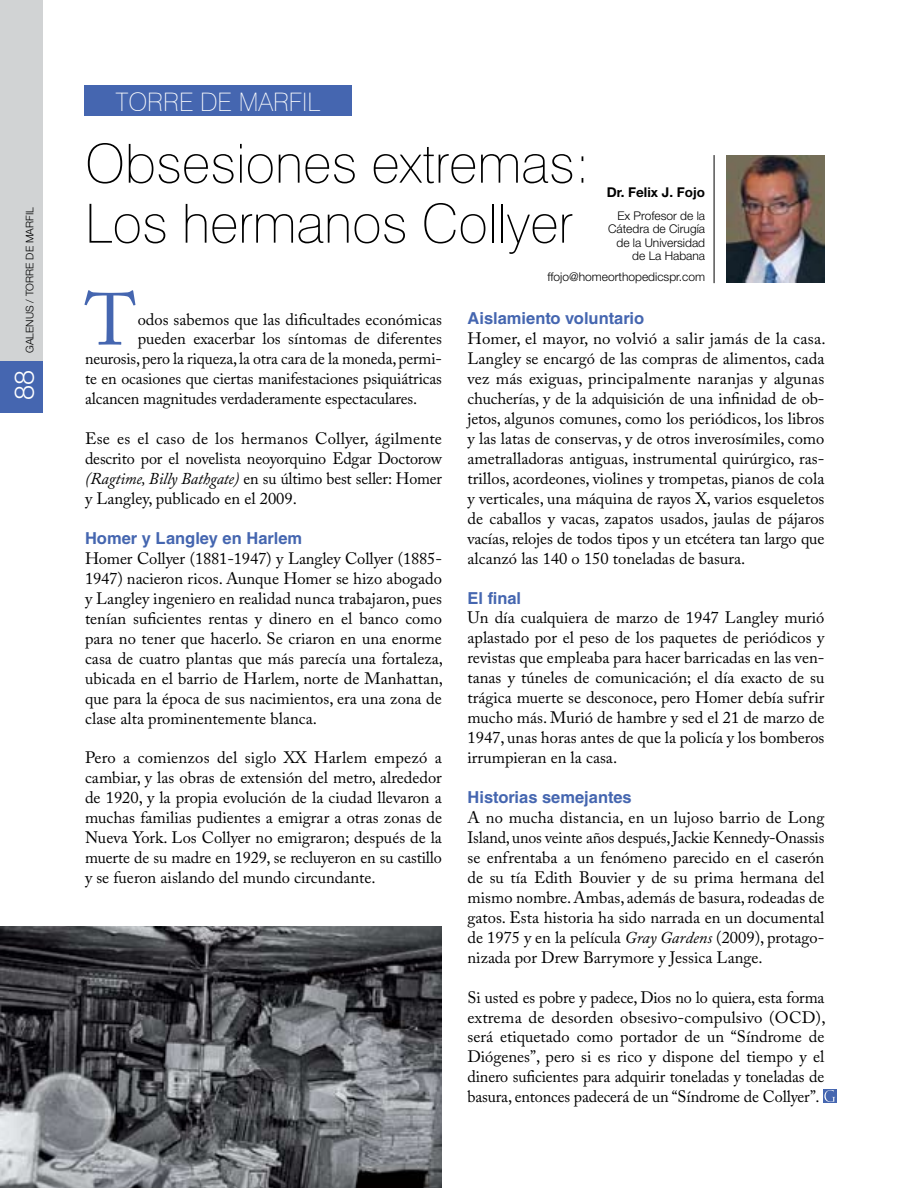
<style>
.page{position:relative;width:918px;height:1188px;background:#fff}
.page>*{position:absolute;margin:0;border:0;box-sizing:border-box;transform-origin:0 0}
.t1{font:72.9px "Adobe Caslon Pro";color:#4566b0}
.t2{font:100 54px/60px "Swiss 721 BT";color:#000}
.t3{font:300 27px "Helvetica Neue";color:#fff}
.t4{font:100 25.5px "Swiss 721 BT";color:#fff}
.t5{font:16.5px/20px "Adobe Caslon Pro";color:#000;text-align:justify}
.t6{font:700 16.5px "Helvetica LT Std";color:#4566b0}
.t7{font:700 13.5px "Helvetica Neue";color:#000}
.t8{font:300 12px/13.5px "Helvetica Neue";color:#000;text-align:right}
.t9{font:300 10.5px "Helvetica Neue";color:#000}
.s1{font-style:italic}
</style>
<div class="page">
<hr style="left:714px;top:155px;width:1px;height:128px;background:#000">
<div style="left:84px;top:85px;width:268px;height:31px;background:#4566b0"></div>
<img style="left:727px;top:155px;width:98px;height:128px">
<div style="left:823px;top:1089px;width:14px;height:14px;background:#4566b0"></div>
<svg style="left:824px;top:1090px;width:11px;height:12px"></svg>
<img style="left:0;top:927px;width:442px;height:261px">
<div style="left:0;top:0;width:43px;height:412px;background:#d1d3d4"></div>
<div style="left:0;top:361px;width:43px;height:51px;background:#4566b0"></div>
<p class="t9" style="left:23px;top:353px;width:147px;rotate:-90deg">GALENUS / TORRE DE MARFIL</p>
<h3 class="t3" style="left:8px;top:400px;width:32px;rotate:-90deg">88</h3>
<h3 class="t4" style="left:115px;top:86px;width:207px">Torre de marfil</h3>
<h2 class="t2" style="left:85px;top:133px;width:507px">Obsesiones extremas:<br>Los hermanos Collyer</h2>
<h1 class="t1" style="left:85px;top:277px;width:53px">T</h1>
<p class="t7" style="left:607px;top:184px;width:100px">Dr. Felix J. Fojo</p>
<p class="t8" style="left:608px;top:209px;width:99px">Ex Profesor de la<br>Cátedra de Cirugía de la Universidad de La Habana</p>
<p class="t8" style="left:548px;top:270px;width:159px">ffojo@homeorthopedicspr.com</p>
<p class="t6" style="left:468px;top:308px;width:178px">Aislamiento voluntario</p>
<p class="t5" style="left:468px;top:329px;width:360px">Homer, el mayor, no volvió a salir jamás de la casa.<br>Langley se encargó de las compras de alimentos, cada vez más exiguas, principalmente naranjas y algunas chucherías, y de la adquisición de una infinidad de ob&shy;jetos, algunos comunes, como los periódicos, los libros y las latas de conservas, y de otros inverosímiles, como ametralladoras antiguas, instrumental quirúrgico, ras&shy;trillos, acordeones, violines y trompetas, pianos de cola y verticales, una máquina de rayos X, varios esqueletos de caballos y vacas, zapatos usados, jaulas de pájaros vacías, relojes de todos tipos y un etcétera tan largo que alcanzó las 140 o 150 toneladas de basura.</p>
<p class="t6" style="left:468px;top:588px;width:55px">El final</p>
<p class="t5" style="left:468px;top:608px;width:359px">Un día cualquiera de marzo de 1947 Langley murió aplastado por el peso de los paquetes de periódicos y revistas que empleaba para hacer barricadas en las ven&shy;tanas y túneles de comunicación; el día exacto de su trágica muerte se desconoce, pero Homer debía sufrir mucho más. Murió de hambre y sed el 21 de marzo de 1947, unas horas antes de que la policía y los bomberos irrumpieran en la casa.</p>
<p class="t6" style="left:468px;top:787px;width:166px">Historias semejantes</p>
<p class="t5" style="left:467px;top:807px;width:358px">A no mucha distancia, en un lujoso barrio de Long Island, unos veinte años después, Jackie Kennedy-Onassis se enfrentaba a un fenómeno parecido en el caserón de su tía Edith Bouvier y de su prima hermana del mismo nombre. Ambas, además de basura, rodeadas de gatos. Esta historia ha sido narrada en un documental de 1975 y en la película <span class="s1">Gray Gardens</span> (2009), protago&shy;nizada por Drew Barrymore y Jessica Lange.</p>
<p class="t5" style="left:468px;top:987px;width:360px">Si usted es pobre y padece, Dios no lo quiera, esta forma extrema de desorden obsesivo-compulsivo (OCD), será etiquetado como portador de un “Síndrome de Diógenes”, pero si es rico y dispone del tiempo y el dinero suficientes para adquirir toneladas y toneladas de basura, entonces padecerá de un “Síndrome de Collyer”.</p>
<p class="t5" style="left:138px;top:309px;width:306px">odos sabemos que las dificultades económicas</p>
<p class="t5" style="left:138px;top:329px;width:306px">pueden exacerbar los síntomas de diferentes</p>
<p class="t5" style="left:85px;top:349px;width:358px">neurosis, pero la riqueza, la otra cara de la moneda, permi-</p>
<p class="t5" style="left:85px;top:369px;width:358px">te en ocasiones que ciertas manifestaciones psiquiátricas</p>
<p class="t5" style="left:85px;top:389px;width:334px">alcancen magnitudes verdaderamente espectaculares.</p>
<p class="t5" style="left:85px;top:429px;width:358px">Ese es el caso de los hermanos Collyer, ágilmente descrito por el novelista neoyorquino Edgar Doctorow <span class="s1">(Ragtime, Billy Bathgate)</span> en su último best seller: Homer y Langley, publicado en el 2009.</p>
<p class="t6" style="left:85px;top:528px;width:219px">Homer y Langley en Harlem</p>
<p class="t5" style="left:85px;top:548px;width:360px">Homer Collyer (1881-1947) y Langley Collyer (1885- 1947) nacieron ricos. Aunque Homer se hizo abogado y Langley ingeniero en realidad nunca trabajaron, pues tenían suficientes rentas y dinero en el banco como para no tener que hacerlo. Se criaron en una enorme casa de cuatro plantas que más parecía una fortaleza, ubicada en el barrio de Harlem, norte de Manhattan, que para la época de sus nacimientos, era una zona de clase alta prominentemente blanca.</p>
<p class="t5" style="left:85px;top:748px;width:359px">Pero a comienzos del siglo XX Harlem empezó a cambiar, y las obras de extensión del metro, alrededor de 1920, y la propia evolución de la ciudad llevaron a muchas familias pudientes a emigrar a otras zonas de Nueva York. Los Collyer no emigraron; después de la muerte de su madre en 1929, se recluyeron en su castillo y se fueron aislando del mundo circundante.</p>
</div>
